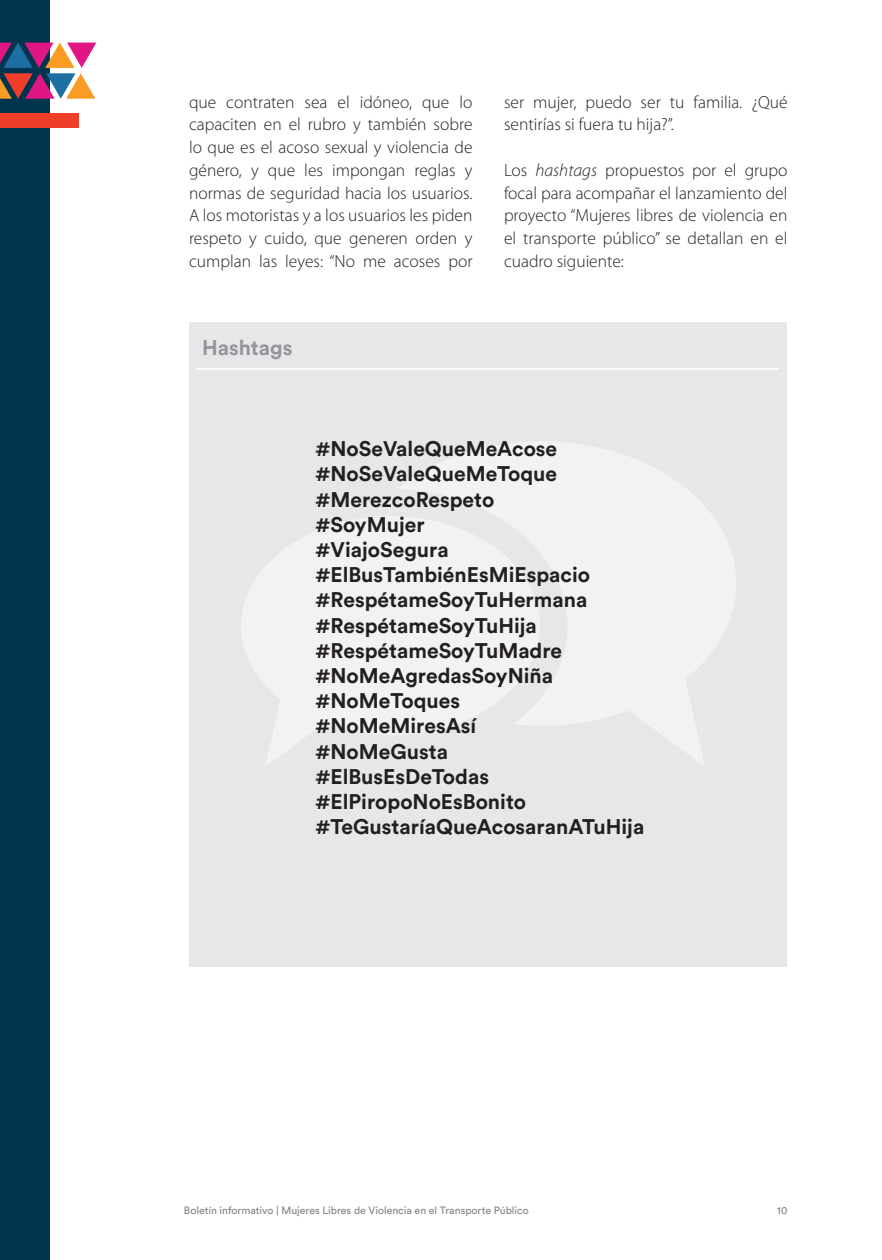
<style>
.page{position:relative;width:882px;height:1260px;background:#fff}
.page>*{position:absolute;margin:0;border:0;box-sizing:border-box;transform-origin:0 0}
.t1{font:700 21px "Circular Std";color:#231f20}
.t2{font:700 21px "Circular Std";color:#939598}
.Paragraph_Style_1{font:300 17.5px/22.8px "Myriad Pro";color:#231f20;text-align:justify}
.t3{font:10.5px "Circular Std";color:#808285}
.s1{font-style:italic}
</style>
<div class="page">
<div style="left:0;top:0;width:50px;height:1260px;background:#01344f"></div>
<svg style="left:0;top:43px;width:96px;height:56px"></svg>
<div style="left:0;top:113px;width:79px;height:15px;background:#ef3e2a"></div>
<div style="left:189px;top:323px;width:598px;height:644px;background:#e6e7e9"></div>
<hr style="left:196px;top:368px;width:583px;height:2px;background:#fff">
<svg style="left:241px;top:442px;width:495px;height:323px;fill:#f2f2f3"></svg>
<p class="Paragraph_Style_1" style="left:189px;top:90px;width:285px">que contraten sea el idóneo, que lo capaciten en el rubro y también sobre lo que es el acoso sexual y violencia de género, y que les impongan reglas y normas de seguridad hacia los usuarios.<br>A los motoristas y a los usuarios les piden respeto y cuido, que generen orden y cumplan las leyes: “No me acoses por</p>
<p class="Paragraph_Style_1" style="left:504px;top:90px;width:285px">ser mujer, puedo ser tu familia. ¿Qué sentirías si fuera tu hija?”.</p>
<p class="Paragraph_Style_1" style="left:504px;top:159px;width:285px">Los <span class="s1">hashtags</span> propuestos por el grupo focal para acompañar el lanzamiento del proyecto “Mujeres libres de violencia en el transporte público” se detallan en el cuadro siguiente:</p>
<p class="t2" style="left:202px;top:334px;width:92px">Hashtags</p>
<p class="t1" style="left:315px;top:435px;width:244px">#NoSeValeQueMeAcose</p>
<p class="t1" style="left:315px;top:460px;width:244px">#NoSeValeQueMeToque</p>
<p class="t1" style="left:315px;top:486px;width:181px">#MerezcoRespeto</p>
<p class="t1" style="left:315px;top:511px;width:111px">#SoyMujer</p>
<p class="t1" style="left:315px;top:536px;width:135px">#ViajoSegura</p>
<p class="t1" style="left:315px;top:561px;width:277px">#ElBusTambiénEsMiEspacio</p>
<p class="t1" style="left:315px;top:586px;width:274px">#RespétameSoyTuHermana</p>
<p class="t1" style="left:315px;top:612px;width:223px">#RespétameSoyTuHija</p>
<p class="t1" style="left:315px;top:637px;width:249px">#RespétameSoyTuMadre</p>
<p class="t1" style="left:315px;top:662px;width:240px">#NoMeAgredasSoyNiña</p>
<p class="t1" style="left:315px;top:687px;width:147px">#NoMeToques</p>
<p class="t1" style="left:315px;top:712px;width:163px">#NoMeMiresAsí</p>
<p class="t1" style="left:315px;top:738px;width:135px">#NoMeGusta</p>
<p class="t1" style="left:315px;top:763px;width:176px">#ElBusEsDeTodas</p>
<p class="t1" style="left:315px;top:788px;width:213px">#ElPiropoNoEsBonito</p>
<p class="t1" style="left:315px;top:813px;width:331px">#TeGustaríaQueAcosaranATuHija</p>
<p class="t3" style="left:184px;top:1204px;width:346px">Boletín informativo | Mujeres Libres de Violencia en el Transporte Público</p>
<p class="t3" style="left:777px;top:1204px;width:12px">10</p>
</div>
